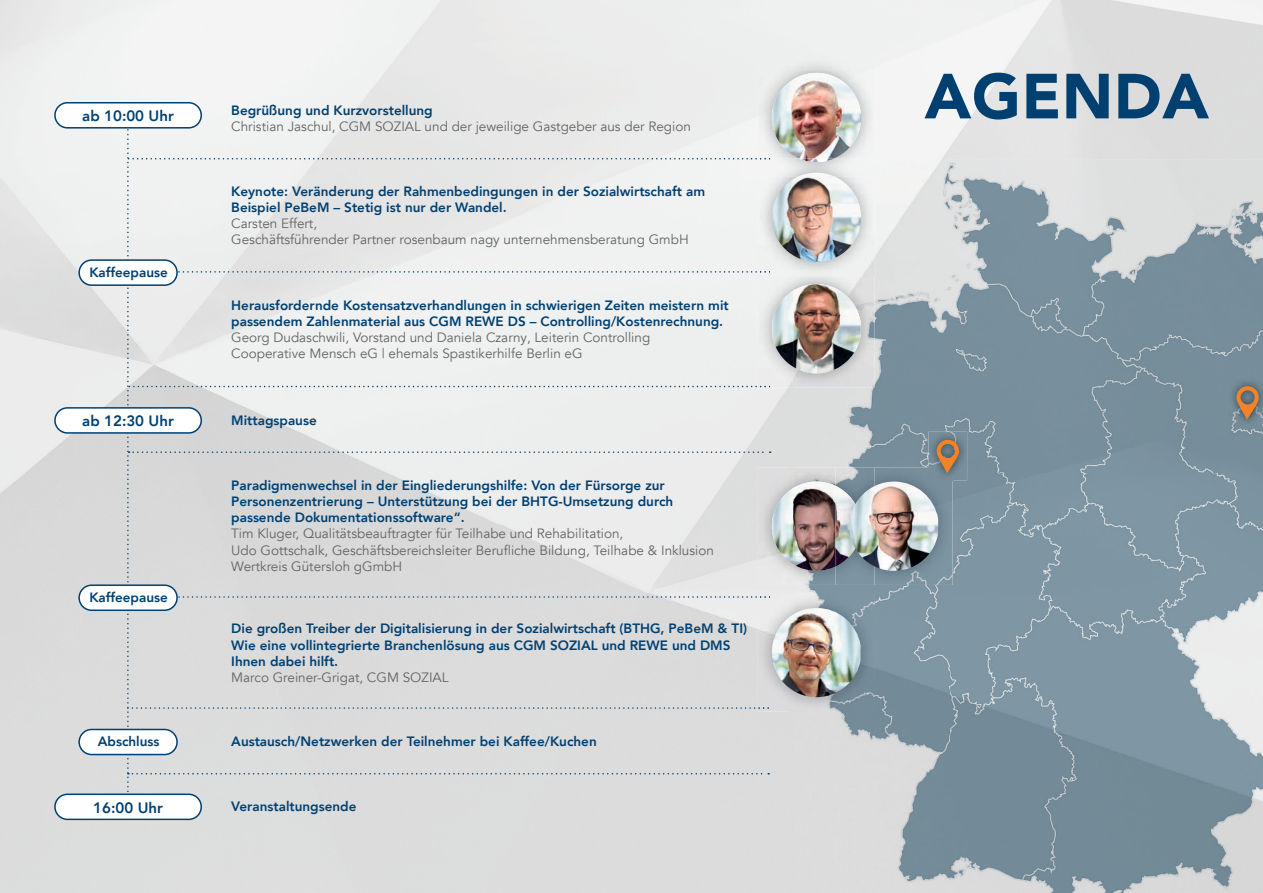
<style>
.page{position:relative;width:1263px;height:893px;background:#fff}
.page>*{position:absolute;margin:0;border:0;box-sizing:border-box;transform-origin:0 0}
.t1{font:900 63px "Avenir LT Com";letter-spacing:.01em;color:#004071}
.t2{font:800 15px "Avenir LT Com";color:#004071}
.t3{font:800 13.5px/16.2px "Avenir LT Com";color:#004071}
.t4{font:13.5px/16.2px "Avenir LT Com";color:#636366}
</style>
<div class="page">
<img style="left:0;top:0;width:789px;height:893px">
<svg style="left:789px;top:585px;width:4px;height:9px"></svg>
<img style="left:844px;top:159px;width:419px;height:314px">
<img style="left:950px;top:473px;width:313px;height:420px">
<img style="left:793px;top:585px;width:157px;height:45px">
<img style="left:844px;top:630px;width:106px;height:263px">
<div style="left:55px;top:103px;width:146px;height:25px;background:#fff;border-radius:13px"></div>
<div style="left:54px;top:102px;width:148px;height:27px;border:2px solid #004071;border-radius:13px"></div>
<div style="left:55px;top:408px;width:146px;height:25px;background:#fff;border-radius:13px"></div>
<div style="left:54px;top:407px;width:148px;height:27px;border:2px solid #004071;border-radius:13px"></div>
<div style="left:55px;top:794px;width:146px;height:25px;background:#fff;border-radius:13px"></div>
<div style="left:54px;top:793px;width:148px;height:27px;border:2px solid #004071;border-radius:13px"></div>
<div style="left:79px;top:260px;width:98px;height:25px;background:#fff;border-radius:13px"></div>
<div style="left:78px;top:259px;width:100px;height:27px;border:2px solid #004071;border-radius:13px"></div>
<div style="left:79px;top:585px;width:98px;height:25px;background:#fff;border-radius:13px"></div>
<div style="left:78px;top:584px;width:100px;height:27px;border:2px solid #004071;border-radius:13px"></div>
<div style="left:79px;top:729px;width:98px;height:25px;background:#fff;border-radius:13px"></div>
<div style="left:78px;top:729px;width:100px;height:26px;border:2px solid #004071;border-radius:13px"></div>
<img style="left:758px;top:59px;width:117px;height:100px">
<img style="left:772px;top:118px;width:87px;height:41px">
<img style="left:771px;top:176px;width:22px;height:211px">
<img style="left:793px;top:176px;width:82px;height:211px">
<img style="left:771px;top:159px;width:22px;height:17px">
<img style="left:793px;top:159px;width:82px;height:17px">
<img style="left:799px;top:159px;width:35px;height:3px">
<img style="left:772px;top:173px;width:89px;height:89px;border-radius:45px">
<img style="left:771px;top:270px;width:103px;height:6px">
<img style="left:772px;top:291px;width:20px;height:41px">
<img style="left:793px;top:284px;width:25px;height:89px">
<img style="left:771px;top:468px;width:64px;height:117px">
<img style="left:772px;top:488px;width:21px;height:76px">
<img style="left:793px;top:482px;width:23px;height:89px">
<img style="left:771px;top:594px;width:104px;height:117px">
<svg style="left:127px;top:115px;width:644px;height:691px"></svg>
<img style="left:772px;top:608px;width:88px;height:89px">
<img style="left:874px;top:468px;width:78px;height:117px">
<img style="left:835px;top:468px;width:39px;height:117px">
<img style="left:835px;top:486px;width:14px;height:81px">
<img style="left:849px;top:482px;width:89px;height:89px">
<img style="left:1228px;top:378px;width:35px;height:49px">
<svg style="left:1236px;top:386px;width:23px;height:34px"></svg>
<img style="left:928px;top:432px;width:39px;height:48px">
<img style="left:928px;top:468px;width:24px;height:12px">
<svg style="left:937px;top:440px;width:22px;height:33px"></svg>
<p class="t2" style="left:82px;top:107px;width:93px">ab 10:00 Uhr</p>
<p class="t3" style="left:89px;top:264px;width:80px">Kaffeepause</p>
<p class="t2" style="left:82px;top:412px;width:93px">ab 12:30 Uhr</p>
<p class="t3" style="left:89px;top:589px;width:80px">Kaffeepause</p>
<p class="t3" style="left:98px;top:734px;width:63px">Abschluss</p>
<p class="t2" style="left:93px;top:798px;width:71px">16:00 Uhr</p>
<p class="t3" style="left:231px;top:102px;width:203px">Begrüßung und Kurzvorstellung</p>
<p class="t4" style="left:231px;top:119px;width:461px">Christian Jaschul, CGM SOZIAL und der jeweilige Gastgeber aus der Region</p>
<p class="t3" style="left:231px;top:183px;width:475px">Keynote: Veränderung der Rahmenbedingungen in der Sozialwirtschaft am<br>Beispiel PeBeM – Stetig ist nur der Wandel.</p>
<p class="t4" style="left:231px;top:216px;width:459px">Carsten Effert,<br>Geschäftsführender Partner rosenbaum nagy unternehmensberatung GmbH</p>
<p class="t3" style="left:231px;top:297px;width:499px">Herausfordernde Kostensatzverhandlungen in schwierigen Zeiten meistern mit passendem Zahlenmaterial aus CGM REWE DS – Controlling/Kostenrechnung.</p>
<p class="t4" style="left:231px;top:329px;width:420px">Georg Dudaschwili, Vorstand und Daniela Czarny, Leiterin Controlling<br>Cooperative Mensch eG | ehemals Spastikerhilfe Berlin eG</p>
<p class="t3" style="left:231px;top:412px;width:87px">Mittagspause</p>
<p class="t3" style="left:231px;top:477px;width:444px">Paradigmenwechsel in der Eingliederungshilfe: Von der Fürsorge zur<br>Personenzentrierung – Unterstützung bei der BHTG-Umsetzung durch passende Dokumentationssoftware“.</p>
<p class="t4" style="left:231px;top:526px;width:484px">Tim Kluger, Qualitätsbeauftragter für Teilhabe und Rehabilitation,<br>Udo Gottschalk, Geschäftsbereichsleiter Berufliche Bildung, Teilhabe &amp; Inklusion<br>Wertkreis Gütersloh gGmbH</p>
<p class="t3" style="left:231px;top:621px;width:517px">Die großen Treiber der Digitalisierung in der Sozialwirtschaft (BTHG, PeBeM &amp; TI)<br>Wie eine vollintegrierte Branchenlösung aus CGM SOZIAL und REWE und DMS<br>Ihnen dabei hilft.</p>
<p class="t4" style="left:231px;top:669px;width:219px">Marco Greiner-Grigat, CGM SOZIAL</p>
<p class="t3" style="left:231px;top:733px;width:367px">Austausch/Netzwerken der Teilnehmer bei Kaffee/Kuchen</p>
<p class="t3" style="left:231px;top:799px;width:127px">Veranstaltungsende</p>
<h1 class="t1" style="left:924px;top:58px;width:286px">AGENDA</h1>
</div>
